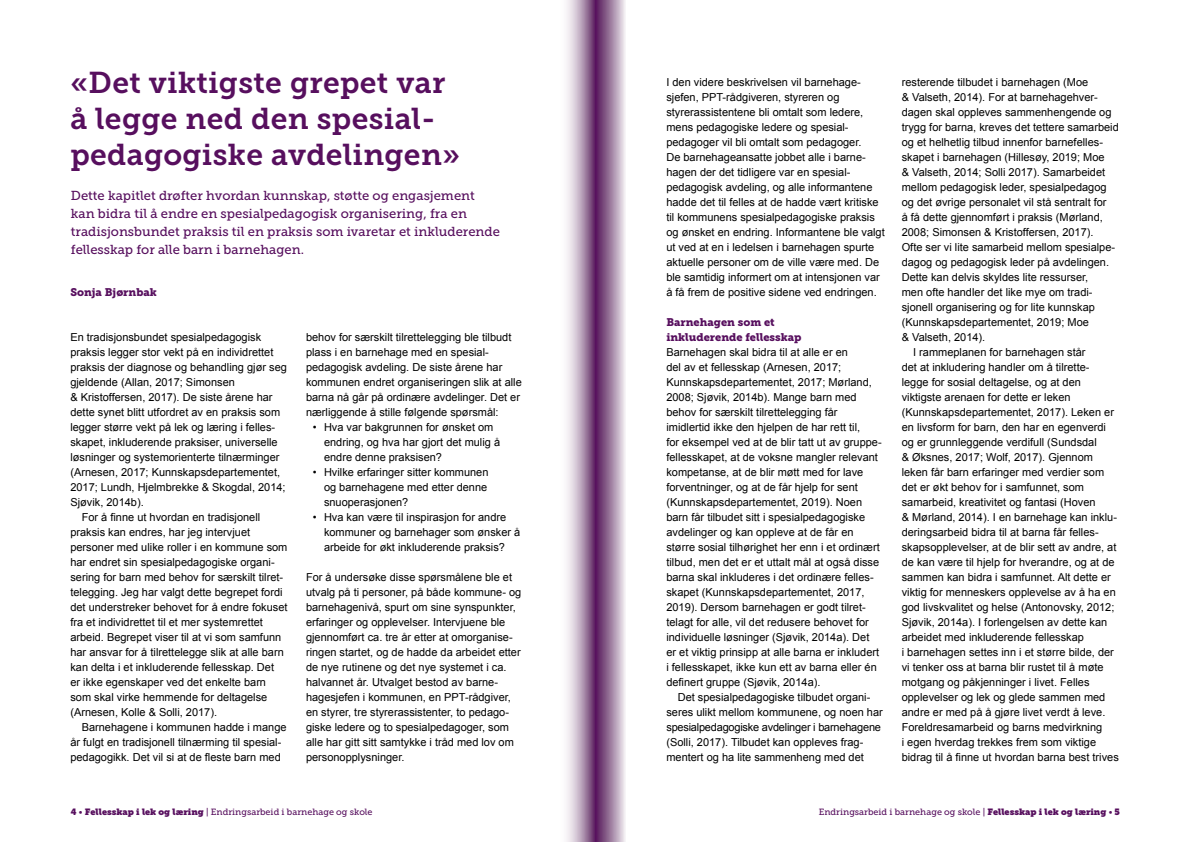
<style>
.page{position:relative;width:1191px;height:842px;background:#fff}
.page>*{position:absolute;margin:0;border:0;box-sizing:border-box;transform-origin:0 0}
.H1_Hovedtittel{font:30px/36px "Museo Slab 700";letter-spacing:.01em;color:#570f5e}
.Ingress{font:13px/18px "Museo Slab 500";color:#570f5e}
.Brødtekst{font:11px/15px "Arial";color:#000}
.Brødtekst_1st_avsnit{font:11px/15px "Arial";color:#000}
.H2_Mellomtittel_Lill{font:11px/15px "Museo Slab 900";color:#570f5e}
.Brødtekst_1st_avsnit-2{font:11px "Museo Slab 900";color:#570f5e}
.t1{font:9px "Museo Slab 500";color:#570f5e}
.s1{font-family:"Museo Slab"}
</style>
<div class="page">
<svg style="left:566px;top:0;width:59px;height:842px;background:#aa8cac"></svg>
<h1 class="H1_Hovedtittel" style="left:70px;top:65px;width:376px">«Det viktigste grepet var</h1>
<h1 class="H1_Hovedtittel" style="left:70px;top:101px;width:391px">å legge ned den spesial&shy;pedagogiske avdelingen»</h1>
<p class="Ingress" style="left:71px;top:186px;width:430px">Dette kapitlet drøfter hvordan kunnskap, støtte og engasjement kan bidra til å endre en spesialpedagogisk organisering, fra en tradisjonsbundet praksis til en praksis som ivaretar et inkluderende fellesskap for alle barn i barnehagen.</p>
<p class="Brødtekst_1st_avsnit-2" style="left:70px;top:286px;width:88px">Sonja Bjørnbak</p>
<p class="Brødtekst_1st_avsnit" style="left:70px;top:330px;width:218px">En tradisjonsbundet spesialpedagogisk praksis legger stor vekt på en individrettet praksis der diagnose og behandling gjør seg gjeldende (Allan, 2017; Simonsen<br>&amp; Kristoffersen, 2017). De siste årene har dette synet blitt utfordret av en praksis som legger større vekt på lek og læring i felles&shy;skapet, inkluderende praksiser, universelle løsninger og systemorienterte tilnærminger (Arnesen, 2017; Kunnskapsdepartementet, 2017; Lundh, Hjelmbrekke &amp; Skogdal, 2014; Sjøvik, 2014b).</p>
<p class="Brødtekst" style="left:70px;top:510px;width:219px;text-indent:11px">For å finne ut hvordan en tradisjonell praksis kan endres, har jeg intervjuet personer med ulike roller i en kommune som har endret sin spesialpedagogiske organi&shy;sering for barn med behov for særskilt tilret&shy;telegging. Jeg har valgt dette begrepet fordi det understreker behovet for å endre fokuset fra et individrettet til et mer systemrettet arbeid. Begrepet viser til at vi som samfunn har ansvar for å tilrettelegge slik at alle barn kan delta i et inkluderende fellesskap. Det<br>er ikke egenskaper ved det enkelte barn som skal virke hemmende for deltagelse (Arnesen, Kolle &amp; Solli, 2017).</p>
<p class="Brødtekst" style="left:70px;top:720px;width:218px;text-indent:11px">Barnehagene i kommunen hadde i mange år fulgt en tradisjonell tilnærming til spesial&shy;pedagogikk. Det vil si at de fleste barn med</p>
<p class="Brødtekst" style="left:306px;top:330px;width:217px">behov for særskilt tilrettelegging ble tilbudt plass i en barnehage med en spesial&shy;pedagogisk avdeling. De siste årene har kommunen endret organiseringen slik at alle barna nå går på ordinære avdelinger. Det er nærliggende å stille følgende spørsmål:</p>
<p class="Brødtekst" style="left:324px;top:420px;width:178px;text-indent:-11px">• Hva var bakgrunnen for ønsket om endring, og hva har gjort det mulig å endre denne praksisen?</p>
<p class="Brødtekst" style="left:324px;top:465px;width:166px;text-align:justify;text-indent:-11px">• Hvilke erfaringer sitter kommunen og barnehagene med etter denne snuoperasjonen?</p>
<p class="Brødtekst" style="left:324px;top:510px;width:198px;text-indent:-11px">• Hva kan være til inspirasjon for andre kommuner og barnehager som ønsker å arbeide for økt inkluderende praksis?</p>
<p class="Brødtekst" style="left:306px;top:570px;width:217px">For å undersøke disse spørsmålene ble et utvalg på ti personer, på både kommune- og barnehagenivå, spurt om sine synspunkter, erfaringer og opplevelser. Intervjuene ble gjennomført ca. tre år etter at omorganise&shy;ringen startet, og de hadde da arbeidet etter de nye rutinene og det nye systemet i ca. halvannet år. Utvalget bestod av barne&shy;hagesjefen i kommunen, en PPT-rådgiver, en styrer, tre styrerassistenter, to pedago&shy;giske ledere og to spesialpedagoger, som alle har gitt sitt samtykke i tråd med lov om personopplysninger.</p>
<p class="Brødtekst" style="left:666px;top:75px;width:220px">I den videre beskrivelsen vil barnehage&shy;sjefen, PPT-rådgiveren, styreren og styrerassistentene bli omtalt som ledere, mens pedagogiske ledere og spesial&shy;pedagoger vil bli omtalt som pedagoger.<br>De barnehageansatte jobbet alle i barne&shy;hagen der det tidligere var en spesial&shy;pedagogisk avdeling, og alle informantene hadde det til felles at de hadde vært kritiske til kommunens spesialpedagogiske praksis og ønsket en endring. Informantene ble valgt ut ved at en i ledelsen i barnehagen spurte aktuelle personer om de ville være med. De ble samtidig informert om at intensjonen var å få frem de positive sidene ved endringen.</p>
<h2 class="H2_Mellomtittel_Lill" style="left:666px;top:315px;width:137px">Barnehagen som et inkluderende fellesskap</h2>
<p class="Brødtekst_1st_avsnit" style="left:666px;top:345px;width:217px">Barnehagen skal bidra til at alle er en<br>del av et fellesskap (Arnesen, 2017; Kunnskapsdepartementet, 2017; Mørland, 2008; Sjøvik, 2014b). Mange barn med behov for særskilt tilrettelegging får imidlertid ikke den hjelpen de har rett til,<br>for eksempel ved at de blir tatt ut av gruppe&shy;fellesskapet, at de voksne mangler relevant kompetanse, at de blir møtt med for lave forventninger, og at de får hjelp for sent (Kunnskapsdepartementet, 2019). Noen barn får tilbudet sitt i spesialpedagogiske avdelinger og kan oppleve at de får en større sosial tilhørighet her enn i et ordinært tilbud, men det er et uttalt mål at også disse barna skal inkluderes i det ordinære felles&shy;skapet (Kunnskapsdepartementet, 2017, 2019). Dersom barnehagen er godt tilret&shy;telagt for alle, vil det redusere behovet for individuelle løsninger (Sjøvik, 2014a). Det er et viktig prinsipp at alle barna er inkludert i fellesskapet, ikke kun ett av barna eller én definert gruppe (Sjøvik, 2014a).</p>
<p class="Brødtekst" style="left:666px;top:690px;width:218px;text-indent:11px">Det spesialpedagogiske tilbudet organi&shy;seres ulikt mellom kommunene, og noen har spesialpedagogiske avdelinger i barnehagene (Solli, 2017). Tilbudet kan oppleves frag&shy;mentert og ha lite sammenheng med det</p>
<p class="Brødtekst" style="left:901px;top:75px;width:219px">resterende tilbudet i barnehagen (Moe<br>&amp; Valseth, 2014). For at barnehagehver&shy;dagen skal oppleves sammenhengende og trygg for barna, kreves det tettere samarbeid og et helhetlig tilbud innenfor barnefelles&shy;skapet i barnehagen (Hillesøy, 2019; Moe<br>&amp; Valseth, 2014; Solli 2017). Samarbeidet mellom pedagogisk leder, spesialpedagog og det øvrige personalet vil stå sentralt for<br>å få dette gjennomført i praksis (Mørland, 2008; Simonsen &amp; Kristoffersen, 2017).<br>Ofte ser vi lite samarbeid mellom spesialpe&shy;dagog og pedagogisk leder på avdelingen.<br>Dette kan delvis skyldes lite ressurser,<br>men ofte handler det like mye om tradi&shy;sjonell organisering og for lite kunnskap (Kunnskapsdepartementet, 2019; Moe<br>&amp; Valseth, 2014).</p>
<p class="Brødtekst" style="left:901px;top:345px;width:219px;text-indent:11px">I rammeplanen for barnehagen står<br>det at inkludering handler om å tilrette&shy;legge for sosial deltagelse, og at den viktigste arenaen for dette er leken (Kunnskapsdepartementet, 2017). Leken er en livsform for barn, den har en egenverdi og er grunnleggende verdifull (Sundsdal<br>&amp; Øksnes, 2017; Wolf, 2017). Gjennom leken får barn erfaringer med verdier som det er økt behov for i samfunnet, som samarbeid, kreativitet og fantasi (Hoven<br>&amp; Mørland, 2014). I en barnehage kan inklu&shy;deringsarbeid bidra til at barna får felles&shy;skapsopplevelser, at de blir sett av andre, at de kan være til hjelp for hverandre, og at de sammen kan bidra i samfunnet. Alt dette er viktig for menneskers opplevelse av å ha en god livskvalitet og helse (Antonovsky, 2012; Sjøvik, 2014a). I forlengelsen av dette kan arbeidet med inkluderende fellesskap<br>i barnehagen settes inn i et større bilde, der vi tenker oss at barna blir rustet til å møte motgang og påkjenninger i livet. Felles opplevelser og lek og glede sammen med andre er med på å gjøre livet verdt å leve.<br>Foreldresamarbeid og barns medvirkning<br>i egen hverdag trekkes frem som viktige bidrag til å finne ut hvordan barna best trives</p>
<p class="t1" style="left:71px;top:807px;width:303px"><span class="s1">4</span> • <span class="s1">Fellesskap i lek og læring</span> | Endringsarbeid i barnehage og skole</p>
<p class="t1" style="left:818px;top:807px;width:303px">Endringsarbeid i barnehage og skole | <span class="s1">Fellesskap i lek og læring</span> • <span class="s1">5</span></p>
</div>
